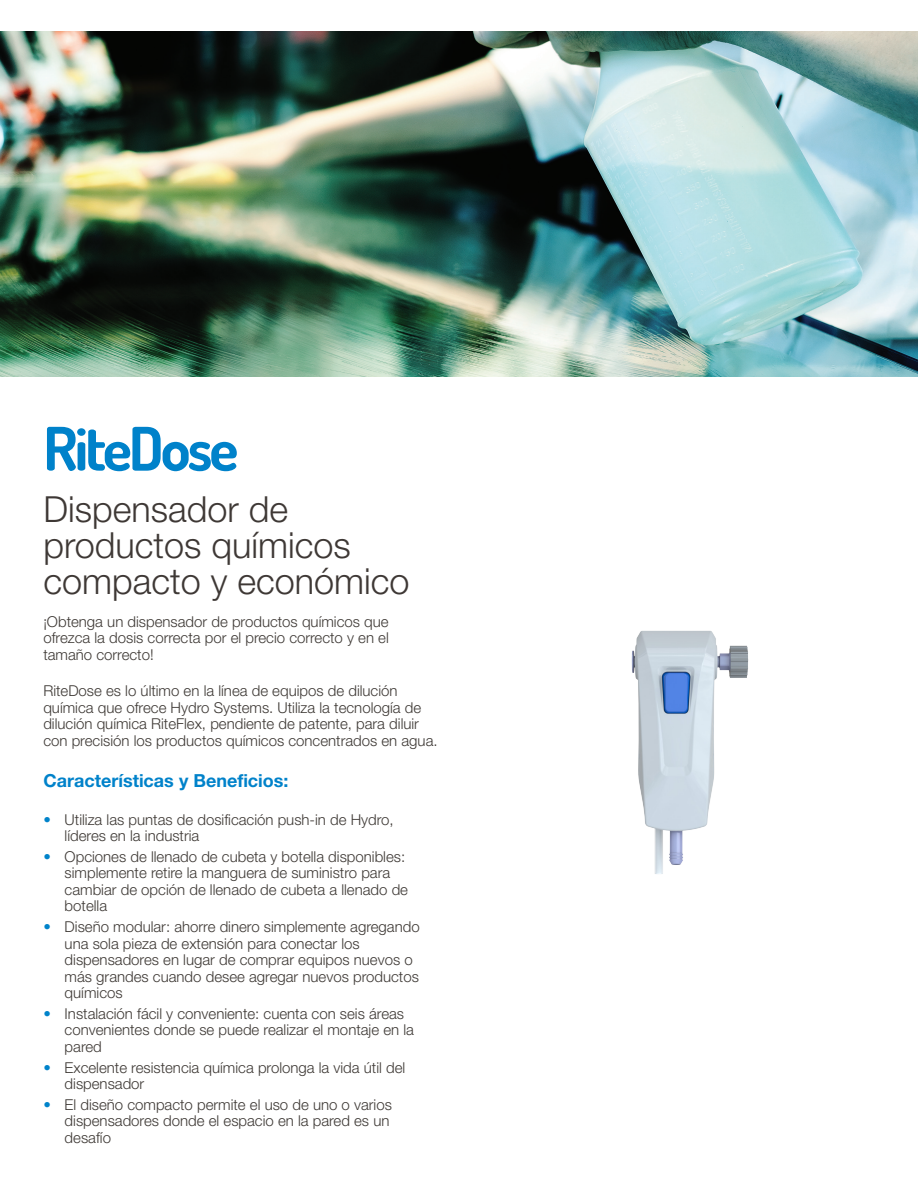
<style>
.page{position:relative;width:918px;height:1188px;background:#fff}
.page>*{position:absolute;margin:0;border:0;box-sizing:border-box;transform-origin:0 0}
.t1{font:700 60px "Dosis";letter-spacing:-.05em;color:#0082ca}
.Heading_Black{font:300 36px/36px "Helvetica Neue";color:#3e3835}
.Sub_Heading_Blue{font:700 18px "Helvetica Neue";color:#0082ca}
.Body{font:300 15px/16.5px "Helvetica Neue";color:#3e3935}
.s1{color:#0083ca}
</style>
<div class="page">
<img style="left:0;top:32px;width:918px;height:344px">
<img style="left:631px;top:630px;width:118px;height:244px">
<h1 class="t1" style="left:43px;top:410px;width:197px">RiteDose</h1>
<p class="Heading_Black" style="left:43px;top:491px;width:368px">Dispensador de productos químicos compacto y económico</p>
<p class="Body" style="left:43px;top:613px;width:347px;text-align:justify">¡Obtenga un dispensador de productos químicos que ofrezca la dosis correcta por el precio correcto y en el tamaño correcto!</p>
<p class="Body" style="left:43px;top:682px;width:396px">RiteDose es lo último en la línea de equipos de dilución química que ofrece Hydro Systems. Utiliza la tecnología de dilución química RiteFlex, pendiente de patente, para diluir con precisión los productos químicos concentrados en agua.</p>
<p class="Sub_Heading_Blue" style="left:43px;top:769px;width:247px">Características y Beneficios:</p>
<p class="Body" style="left:65px;top:811px;width:331px;text-indent:-21px"><span class="s1">•</span> Utiliza las puntas de dosificación push-in de Hydro, líderes en la industria</p>
<p class="Body" style="left:65px;top:848px;width:345px;text-indent:-21px"><span class="s1">•</span> Opciones de llenado de cubeta y botella disponibles: simplemente retire la manguera de suministro para cambiar de opción de llenado de cubeta a llenado de botella</p>
<p class="Body" style="left:65px;top:918px;width:357px;text-indent:-21px"><span class="s1">•</span> Diseño modular: ahorre dinero simplemente agregando una sola pieza de extensión para conectar los dispensadores en lugar de comprar equipos nuevos o más grandes cuando desee agregar nuevos productos químicos</p>
<p class="Body" style="left:65px;top:1005px;width:351px;text-indent:-21px"><span class="s1">•</span> Instalación fácil y conveniente: cuenta con seis áreas convenientes donde se puede realizar el montaje en la pared</p>
<p class="Body" style="left:65px;top:1059px;width:342px;text-indent:-21px"><span class="s1">•</span> Excelente resistencia química prolonga la vida útil del dispensador</p>
<p class="Body" style="left:65px;top:1096px;width:329px;text-indent:-21px"><span class="s1">•</span> El diseño compacto permite el uso de uno o varios dispensadores donde el espacio en la pared es un desafío</p>
</div>
